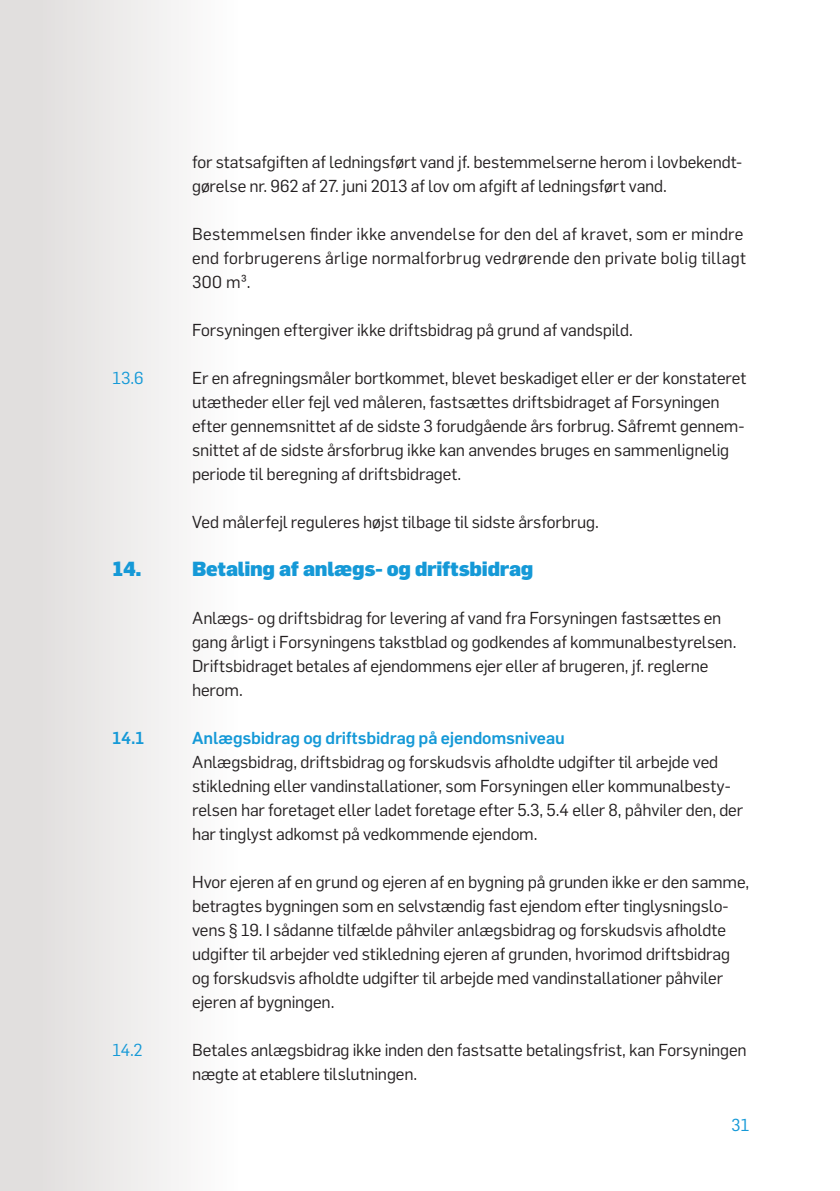
<style>
.page{position:relative;width:840px;height:1191px;background:#fff}
.page>*{position:absolute;margin:0;border:0;box-sizing:border-box;transform-origin:0 0}
.Brødtekst_1__indryk{font:900 20px "Flama";letter-spacing:-.015em;color:#1599d7}
.Brødtekst_1__indryk-2{font:17px/24px "Flama";letter-spacing:-.01em;color:#231f20}
.Brødtekst_1__indryk-3{font:17px/24px "Flama";letter-spacing:.01em;color:#231f20}
.Brødtekst_1__indryk-4{font:500 17px "Flama";letter-spacing:-.01em;color:#1599d7}
.Brødtekst_1__indryk-5{font:17px "Flama";color:#1599d7}
.t1{font:17px "Flama";color:#1599d7}
</style>
<div class="page">
<svg style="left:0;top:0;width:179px;height:1191px;fill:#e8e7e6"></svg>
<p class="Brødtekst_1__indryk-2" style="left:192px;top:149px;width:551px">for statsafgiften af ledningsført vand jf. bestemmelserne herom i lovbekendt&shy;gørelse nr. 962 af 27. juni 2013 af lov om afgift af ledningsført vand.</p>
<p class="Brødtekst_1__indryk-3" style="left:192px;top:221px;width:555px">Bestemmelsen finder ikke anvendelse for den del af kravet, som er mindre end forbrugerens årlige normalforbrug vedrørende den private bolig tillagt<br>300 m³.</p>
<p class="Brødtekst_1__indryk-2" style="left:192px;top:317px;width:442px">Forsyningen eftergiver ikke driftsbidrag på grund af vandspild.</p>
<p class="Brødtekst_1__indryk-5" style="left:113px;top:365px;width:32px">13.6</p>
<p class="Brødtekst_1__indryk-2" style="left:192px;top:365px;width:555px">Er en afregningsmåler bortkommet, blevet beskadiget eller er der konstateret utætheder eller fejl ved måleren, fastsættes driftsbidraget af Forsyningen efter gennemsnittet af de sidste 3 forudgående års forbrug. Såfremt gennem&shy;snittet af de sidste årsforbrug ikke kan anvendes bruges en sammenlignelig periode til beregning af driftsbidraget.</p>
<p class="Brødtekst_1__indryk-2" style="left:192px;top:509px;width:408px">Ved målerfejl reguleres højst tilbage til sidste årsforbrug.</p>
<p class="Brødtekst_1__indryk" style="left:113px;top:556px;width:30px">14.</p>
<p class="Brødtekst_1__indryk" style="left:192px;top:556px;width:342px">Betaling af anlægs- og driftsbidrag</p>
<p class="Brødtekst_1__indryk-2" style="left:192px;top:605px;width:545px">Anlægs- og driftsbidrag for levering af vand fra Forsyningen fastsættes en gang årligt i Forsyningens takstblad og godkendes af kommunalbestyrelsen.<br>Driftsbidraget betales af ejendommens ejer eller af brugeren, jf. reglerne herom.</p>
<p class="Brødtekst_1__indryk-4" style="left:113px;top:725px;width:33px">14.1</p>
<p class="Brødtekst_1__indryk-4" style="left:192px;top:725px;width:374px">Anlægsbidrag og driftsbidrag på ejendomsniveau</p>
<p class="Brødtekst_1__indryk-2" style="left:192px;top:749px;width:552px">Anlægsbidrag, driftsbidrag og forskudsvis afholdte udgifter til arbejde ved stikledning eller vandinstallationer, som Forsyningen eller kommunalbesty&shy;relsen har foretaget eller ladet foretage efter 5.3, 5.4 eller 8, påhviler den, der har tinglyst adkomst på vedkommende ejendom.</p>
<p class="Brødtekst_1__indryk-2" style="left:192px;top:869px;width:558px">Hvor ejeren af en grund og ejeren af en bygning på grunden ikke er den samme, betragtes bygningen som en selvstændig fast ejendom efter tinglysningslo&shy;vens § 19. I sådanne tilfælde påhviler anlægsbidrag og forskudsvis afholdte udgifter til arbejder ved stikledning ejeren af grunden, hvorimod driftsbidrag og forskudsvis afholdte udgifter til arbejde med vandinstallationer påhviler ejeren af bygningen.</p>
<p class="Brødtekst_1__indryk-5" style="left:113px;top:1037px;width:32px">14.2</p>
<p class="Brødtekst_1__indryk-2" style="left:192px;top:1037px;width:555px">Betales anlægsbidrag ikke inden den fastsatte betalingsfrist, kan Forsyningen nægte at etablere tilslutningen.</p>
<p class="t1" style="left:730px;top:1115px;width:20px">31</p>
</div>
